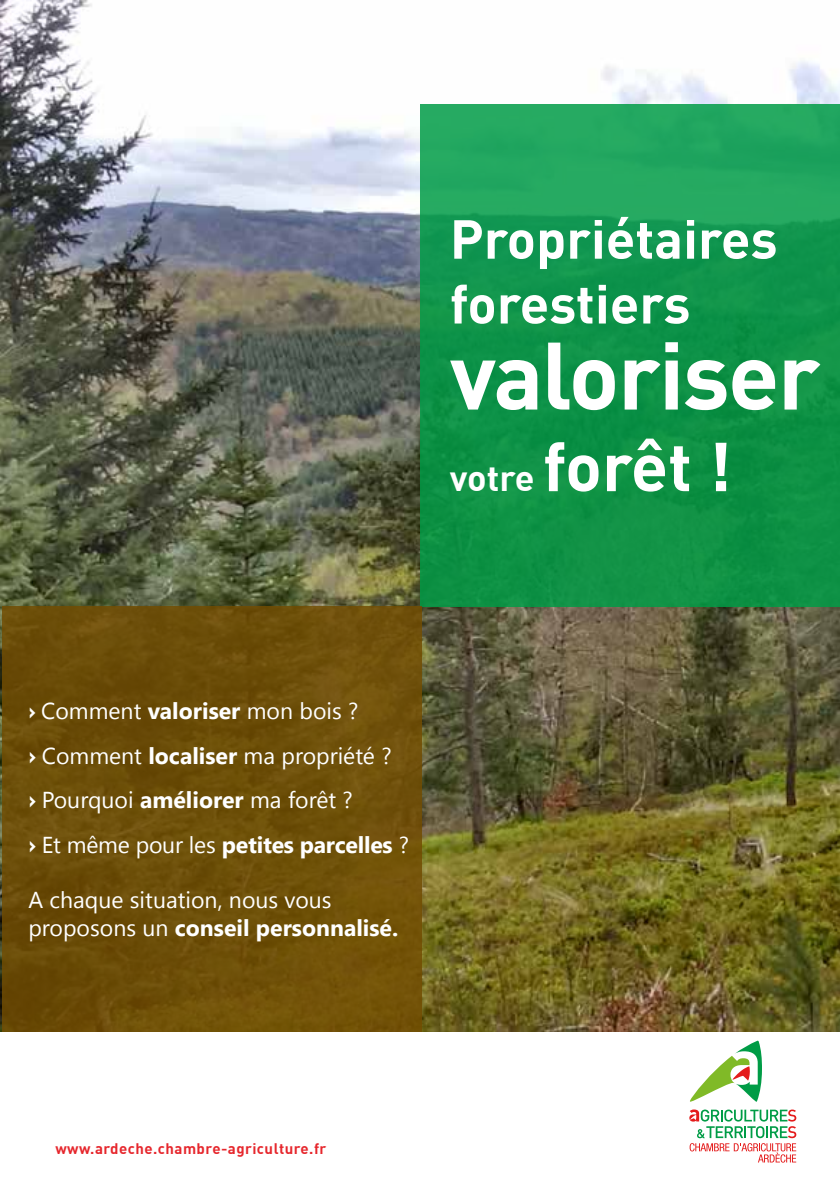
<style>
.page{position:relative;width:840px;height:1191px;background:#fff}
.page>*{position:absolute;margin:0;border:0;box-sizing:border-box;transform-origin:0 0}
.t1{font:700 94px "DIN";letter-spacing:-.02em;color:#fff}
.t2{font:700 68px "DIN";letter-spacing:-.01em;color:#fff}
.t3{font:700 54px/64.8px "DIN";color:#fff}
.t4{font:23px/44.6px "Segoe UI";color:#fff}
.t5{font:700 15px "DIN";letter-spacing:.03em;color:#e6272d}
.s1{font-size:36px}
.s2{font-family:"DIN";font-weight:700;font-size:22px}
.s3{font-weight:700}
.s4{font-family:"DIN";font-weight:700}
</style>
<div class="page">
<img style="left:0;top:0;width:839px;height:1031px">
<div style="left:420px;top:105px;width:419px;height:502px;background:linear-gradient(to bottom,#1ea45e,#078b3d)"></div>
<svg style="left:689px;top:1109px;width:106px;height:53px"></svg>
<svg style="left:690px;top:1040px;width:71px;height:61px"></svg>
<div style="left:2px;top:606px;width:419px;height:425px;background:#724d02"></div>
<h3 class="t3" style="left:449px;top:204px;width:329px">Propriétaires forestiers</h3>
<h1 class="t1" style="left:449px;top:314px;width:372px">valoriser</h1>
<h2 class="t2" style="left:449px;top:422px;width:283px"><span class="s1">votre</span> forêt !</h2>
<p class="t4" style="left:28px;top:688px;width:382px"><span class="s2">&gt;</span> Comment <span class="s3">valoriser</span> mon bois ?<br><span class="s4">&gt;</span> Comment <span class="s3">localiser</span> ma propriété ?<br><span class="s4">&gt;</span> Pourquoi <span class="s3">améliorer</span> ma forêt ?<br><span class="s4">&gt;</span> Et même pour les <span class="s3">petites parcelles</span> ?</p>
<p class="t4" style="left:28px;top:885px;width:371px;line-height:27.6px">A chaque situation, nous vous proposons un <span class="s3">conseil personnalisé.</span></p>
<p class="t5" style="left:55px;top:1138px;width:272px">www.ardeche.chambre-agriculture.fr</p>
</div>
